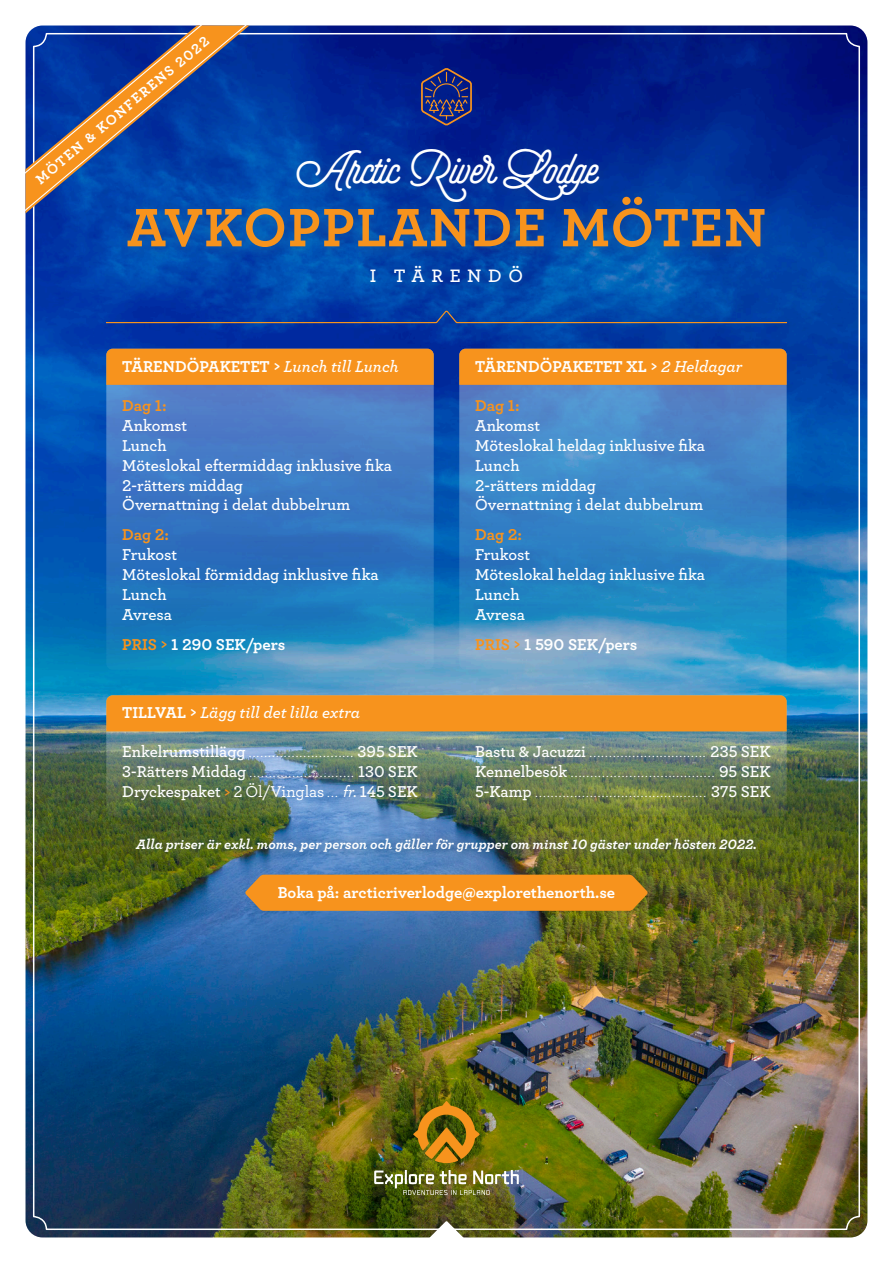
<style>
.page{position:relative;width:893px;height:1263px;background:#fff}
.page>*{position:absolute;margin:0;border:0;box-sizing:border-box;transform-origin:0 0}
.t1{font:700 56.7px "Archer";letter-spacing:.02em;color:#f7931d}
.t2{font:900 48px "Selfie";color:#fff}
.t3{font:600 18.9px "Archer";letter-spacing:.35em;color:#fff}
.t4{font:600 16.5px "Archer";color:#fff}
.t5{font:300 16.5px/19.8px "Archer";color:#fff}
.t6{font:700 16.5px "Archer";color:#fff}
.t7{font:italic 600 16.5px "Archer";color:#fff}
.t8{font:700 16.5px "Archer";letter-spacing:-.005em;color:#f7931d}
.t9{font:700 14.55px "Archer";color:#fff}
.t10{font:italic 700 14.25px "Archer";color:#fff}
.s1{font-weight:600;font-style:italic}
.s2{color:#f7931d}
.s3{font-weight:700;font-style:normal}
.s4{font-weight:600}
.s5{font-weight:500}
.s6{font-weight:300}
.s7{font-weight:500;font-style:italic}
</style>
<div class="page">
<img style="left:26px;top:26px;width:841px;height:1211px">
<svg style="left:106px;top:349px;width:328px;height:321px;background:#367bc1"></svg>
<svg style="left:459px;top:349px;width:328px;height:321px;background:#408ac6"></svg>
<img style="left:106px;top:695px;width:681px;height:121px;border-radius:6px">
<div style="left:106px;top:349px;width:328px;height:36px;background:#f7931d"></div>
<div style="left:459px;top:349px;width:328px;height:36px;background:#f7931d"></div>
<div style="left:106px;top:695px;width:681px;height:36px;background:#f7931d"></div>
<svg style="left:413px;top:1101px;width:67px;height:62px;background:#916e10"></svg>
<img style="left:374px;top:1170px;width:145px;height:25px">
<svg style="left:106px;top:311px;width:681px;height:12px;background:#15449b"></svg>
<svg style="left:421px;top:68px;width:51px;height:57px;background:#323575"></svg>
<div style="left:114px;top:185px;width:664px;height:77px;background:#3f728b;opacity:.3"></div>
<div style="left:283px;top:137px;width:330px;height:81px;background:#3f728b;opacity:.3"></div>
<div style="left:358px;top:254px;width:177px;height:44px;background:#3f728b;opacity:.3"></div>
<div style="left:125px;top:828px;width:641px;height:36px;background:#3d596b;opacity:.75"></div>
<div style="left:245px;top:875px;width:403px;height:36px;background:#f7931d"></div>
<svg style="left:425px;top:1221px;width:43px;height:17px"></svg>
<svg style="left:26px;top:26px;width:241px;height:211px;background:#2d4e91"></svg>
<p class="t9" style="left:30px;top:172px;width:223px;rotate:-40deg">MÖTEN &amp; KONFERENS 2022</p>
<p class="t2" style="left:296px;top:139px;width:303px">Arctic River Lodge</p>
<p class="t1" style="left:127px;top:183px;width:641px">AVKOPPLANDE MÖTEN</p>
<p class="t3" style="left:370px;top:261px;width:155px">I TÄRENDÖ</p>
<p class="t6" style="left:122px;top:353px;width:278px">TÄRENDÖPAKETET &gt; <span class="s1">Lunch till Lunch</span></p>
<p class="t8" style="left:122px;top:393px;width:46px">Dag 1:</p>
<p class="t4" style="left:122px;top:413px;width:66px">Ankomst</p>
<p class="t4" style="left:122px;top:433px;width:46px">Lunch</p>
<p class="t4" style="left:122px;top:453px;width:271px">Möteslokal eftermiddag inklusive fika</p>
<p class="t4" style="left:122px;top:473px;width:122px">2-rätters middag</p>
<p class="t4" style="left:122px;top:492px;width:229px">Övernattning i delat dubbelrum</p>
<p class="t8" style="left:122px;top:522px;width:48px">Dag 2:</p>
<p class="t4" style="left:122px;top:542px;width:57px">Frukost</p>
<p class="t4" style="left:122px;top:562px;width:258px">Möteslokal förmiddag inklusive fika</p>
<p class="t4" style="left:122px;top:582px;width:46px">Lunch</p>
<p class="t4" style="left:122px;top:602px;width:51px">Avresa</p>
<p class="t6" style="left:122px;top:631px;width:164px"><span class="s2">PRIS &gt;</span> 1 290 SEK/pers</p>
<p class="t6" style="left:475px;top:353px;width:269px">TÄRENDÖPAKETET XL &gt; <span class="s1">2 Heldagar</span></p>
<p class="t8" style="left:475px;top:393px;width:46px">Dag 1:</p>
<p class="t4" style="left:475px;top:413px;width:66px">Ankomst</p>
<p class="t4" style="left:475px;top:433px;width:231px">Möteslokal heldag inklusive fika</p>
<p class="t4" style="left:475px;top:453px;width:46px">Lunch</p>
<p class="t4" style="left:475px;top:473px;width:122px">2-rätters middag</p>
<p class="t4" style="left:475px;top:492px;width:229px">Övernattning i delat dubbelrum</p>
<p class="t8" style="left:475px;top:522px;width:48px">Dag 2:</p>
<p class="t4" style="left:475px;top:542px;width:57px">Frukost</p>
<p class="t4" style="left:475px;top:562px;width:231px">Möteslokal heldag inklusive fika</p>
<p class="t4" style="left:475px;top:582px;width:46px">Lunch</p>
<p class="t4" style="left:475px;top:602px;width:51px">Avresa</p>
<p class="t6" style="left:475px;top:631px;width:164px"><span class="s2">PRIS &gt;</span> 1 590 SEK/pers</p>
<p class="t7" style="left:122px;top:700px;width:239px"><span class="s3">TILLVAL &gt;</span> Lägg till det lilla extra</p>
<p class="t5" style="left:122px;top:741px;width:297px"><span class="s4">Enkelrumstillägg</span> ........................... <span class="s4">395 SEK</span></p>
<p class="t5" style="left:122px;top:761px;width:297px"><span class="s4">3-Rätters Middag</span> ........................... <span class="s4">130 SEK</span></p>
<p class="t4" style="left:122px;top:779px;width:297px">Dryckespaket <span class="s2">&gt;</span> <span class="s5">2 Öl/Vinglas</span> <span class="s6">...</span> <span class="s7">fr.</span> 145 SEK</p>
<p class="t5" style="left:475px;top:741px;width:297px"><span class="s4">Bastu &amp; Jacuzzi</span> .............................. <span class="s4">235 SEK<br>Kennelbesök</span> ..................................... <span class="s4">95 SEK</span></p>
<p class="t5" style="left:475px;top:781px;width:297px"><span class="s4">5-Kamp</span> ............................................ <span class="s4">375 SEK</span></p>
<p class="t10" style="left:136px;top:833px;width:622px">Alla priser är exkl. moms, per person och gäller för grupper om minst 10 gäster under hösten 2022.</p>
<p class="t6" style="left:278px;top:880px;width:339px">Boka på: arcticriverlodge@explorethenorth.se</p>
</div>
